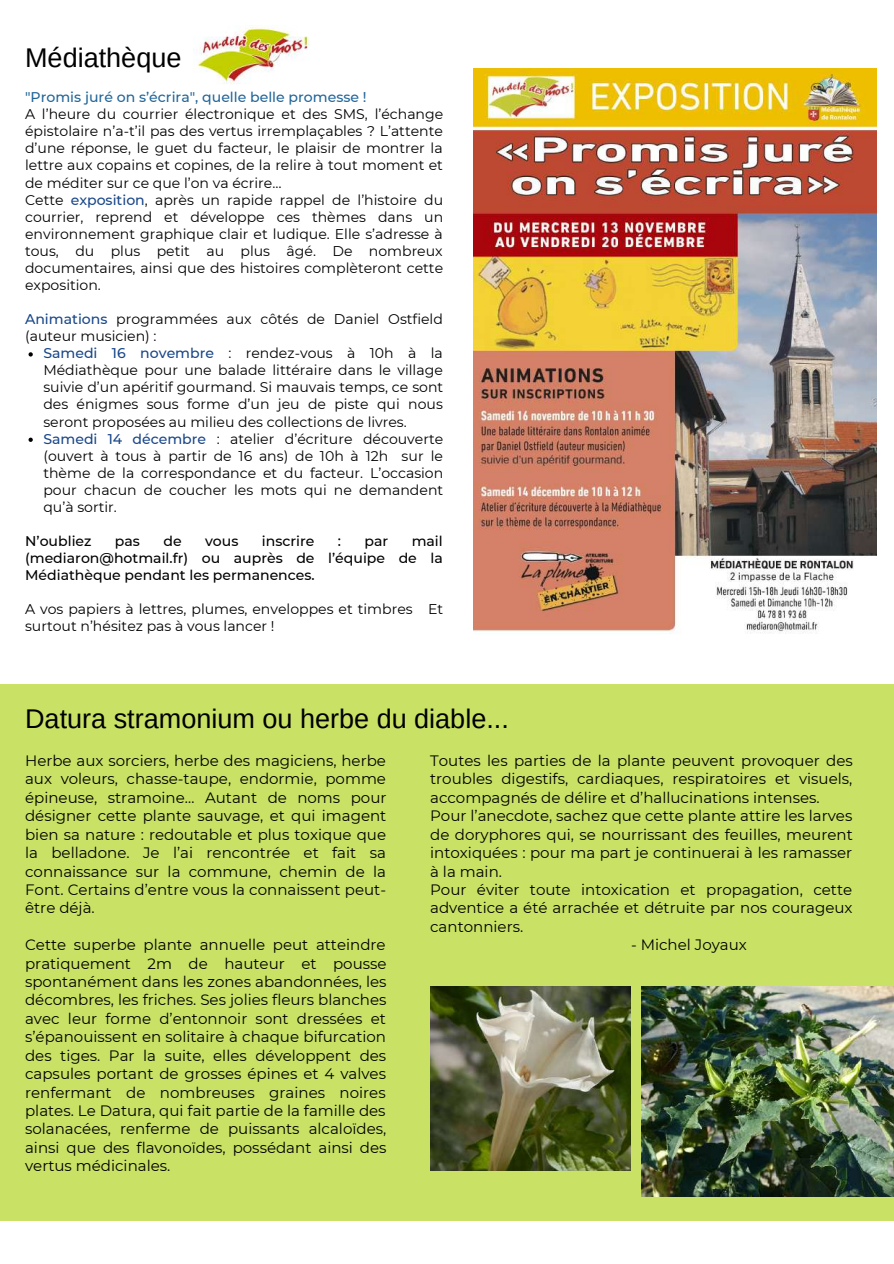
<style>
.page{position:relative;width:894px;height:1264px;background:#fff}
.page>*{position:absolute;margin:0;border:0;box-sizing:border-box;transform-origin:0 0}
.t1{font:27px "Arimo";color:#000}
.t2{font:15px/18.5px "Montserrat";color:#000;text-align:justify}
.t3{font:14.1px/17.1px "Montserrat";color:#000}
.t4{font:500 14.1px/17.1px "Montserrat";color:#000;text-align:justify}
.t5{font:500 14.1px "Montserrat";color:#269}
.s1{font-weight:500;color:#1a4789}
</style>
<div class="page">
<img style="left:193px;top:26px;width:116px;height:58px">
<svg style="left:29px;top:352px;width:4px;height:4px"></svg>
<svg style="left:29px;top:437px;width:4px;height:5px"></svg>
<div style="left:0;top:684px;width:893px;height:536px;background:#c9e265"></div>
<img style="left:430px;top:986px;width:200px;height:184px">
<img style="left:641px;top:986px;width:252px;height:209px">
<img style="left:473px;top:68px;width:403px;height:566px">
<h1 class="t1" style="left:25px;top:43px;width:158px">Médiathèque</h1>
<p class="t5" style="left:25px;top:88px;width:343px">"Promis juré on s’écrira", quelle belle promesse !</p>
<p class="t3" style="left:25px;top:106px;width:419px">A l’heure du courrier électronique et des SMS, l’échange épistolaire n’a-t’il pas des vertus irremplaçables ? L’attente d’une réponse, le guet du facteur, le plaisir de montrer la lettre aux copains et copines, de la relire à tout moment et de méditer sur ce que l’on va écrire…<br>Cette <span class="s1">exposition</span>, après un rapide rappel de l’histoire du courrier, reprend et développe ces thèmes dans un environnement graphique clair et ludique. Elle s’adresse à tous, du plus petit au plus âgé. De nombreux documentaires, ainsi que des histoires complèteront cette exposition.</p>
<p class="t3" style="left:25px;top:310px;width:419px"><span class="s1">Animations</span> programmées aux côtés de Daniel Ostfield (auteur musicien) :</p>
<p class="t3" style="left:43px;top:344px;width:401px"><span class="s1">Samedi 16 novembre</span> : rendez-vous à 10h à la Médiathèque pour une balade littéraire dans le village suivie d’un apéritif gourmand. Si mauvais temps, ce sont des énigmes sous forme d’un jeu de piste qui nous seront proposées au milieu des collections de livres.<br><span class="s1">Samedi 14 décembre</span> : atelier d’écriture découverte (ouvert à tous à partir de 16 ans) de 10h à 12h sur le thème de la correspondance et du facteur. L’occasion pour chacun de coucher les mots qui ne demandent qu’à sortir.</p>
<p class="t4" style="left:25px;top:532px;width:68px">N’oubliez</p>
<p class="t4" style="left:115px;top:532px;width:27px">pas</p>
<p class="t4" style="left:163px;top:532px;width:20px">de</p>
<p class="t4" style="left:205px;top:532px;width:35px">vous</p>
<p class="t4" style="left:262px;top:532px;width:54px">inscrire</p>
<p class="t4" style="left:338px;top:532px;width:5px">:</p>
<p class="t4" style="left:364px;top:532px;width:25px">par</p>
<p class="t4" style="left:25px;top:532px;width:419px;text-indent:386px">mail (mediaron@hotmail.fr) ou auprès de l’équipe de la Médiathèque pendant les permanences.</p>
<p class="t3" style="left:25px;top:600px;width:419px">A vos papiers à lettres, plumes, enveloppes et timbres Et surtout n’hésitez pas à vous lancer !</p>
<h1 class="t1" style="left:25px;top:703px;width:485px">Datura stramonium ou herbe du diable...</h1>
<p class="t2" style="left:25px;top:751px;width:363px">Herbe aux sorciers, herbe des magiciens, herbe aux voleurs, chasse-taupe, endormie, pomme épineuse, stramoine… Autant de noms pour désigner cette plante sauvage, et qui imagent bien sa nature : redoutable et plus toxique que la belladone. Je l’ai rencontrée et fait sa connaissance sur la commune, chemin de la Font. Certains d’entre vous la connaissent peut&shy;être déjà.</p>
<p class="t2" style="left:25px;top:935px;width:363px">Cette superbe plante annuelle peut atteindre pratiquement 2m de hauteur et pousse spontanément dans les zones abandonnées, les décombres, les friches. Ses jolies fleurs blanches avec leur forme d’entonnoir sont dressées et s’épanouissent en solitaire à chaque bifurcation des tiges. Par la suite, elles développent des capsules portant de grosses épines et 4 valves renfermant de nombreuses graines noires plates. Le Datura, qui fait partie de la famille des solanacées, renferme de puissants alcaloïdes, ainsi que des flavonoïdes, possédant ainsi des vertus médicinales.</p>
<p class="t2" style="left:430px;top:751px;width:424px;text-align:left">Toutes les parties de la plante peuvent provoquer des troubles digestifs, cardiaques, respiratoires et visuels, accompagnés de délire et d’hallucinations intenses.<br>Pour l’anecdote, sachez que cette plante attire les larves de doryphores qui, se nourrissant des feuilles, meurent intoxiquées : pour ma part je continuerai à les ramasser à la main.<br>Pour éviter toute intoxication et propagation, cette adventice a été arrachée et détruite par nos courageux cantonniers.</p>
<p class="t2" style="left:631px;top:935px;width:117px">- Michel Joyaux</p>
</div>
